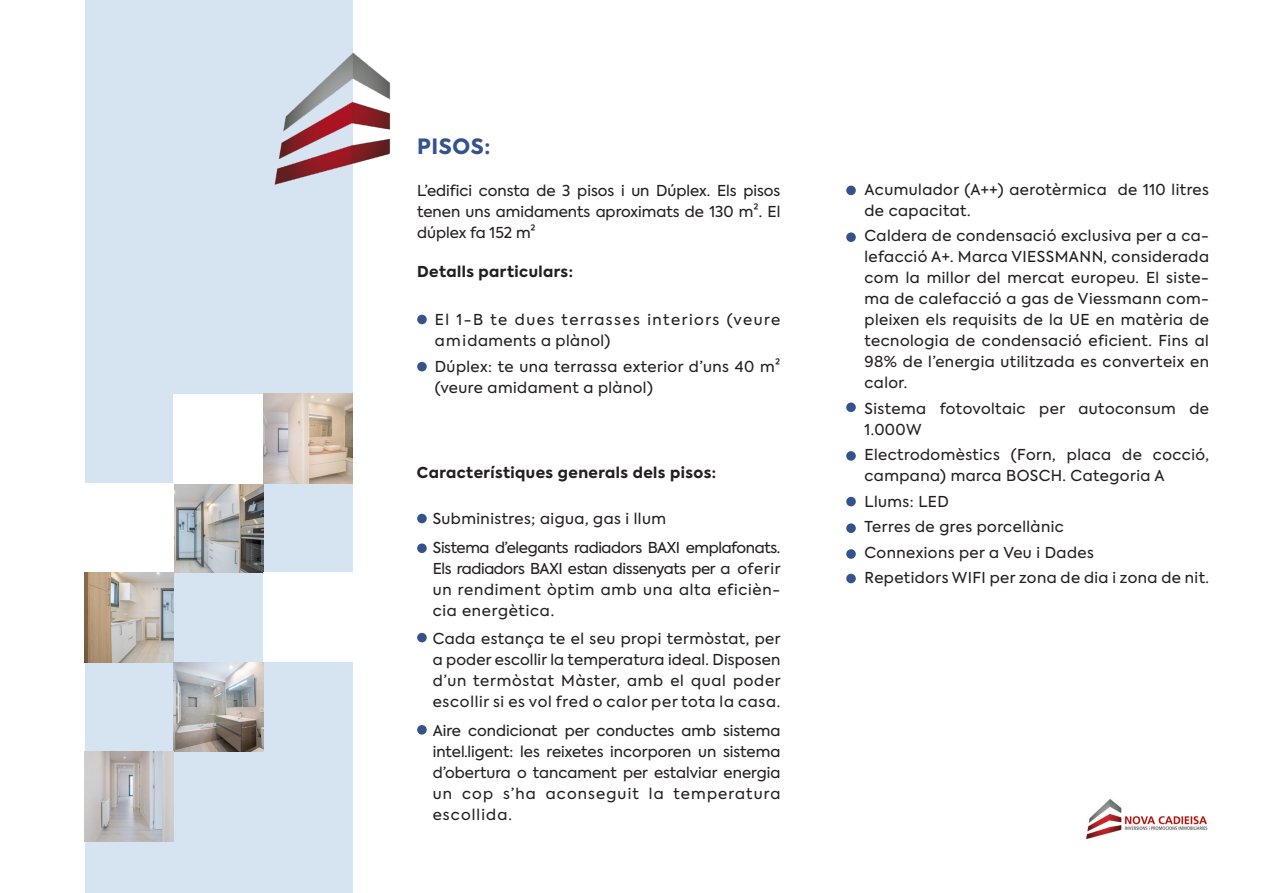
<style>
.page{position:relative;width:1263px;height:893px;background:#fff}
.page>*{position:absolute;margin:0;border:0;box-sizing:border-box;transform-origin:0 0}
.t1{font:800 21px "Axiforma";letter-spacing:.03em;color:#34538c}
.t2{font:15px/21px "Axiforma";letter-spacing:.03em;color:#231f20;text-align:justify}
.t3{font:15px/21px "Axiforma";letter-spacing:.1em;color:#231f20}
.t4{font:800 15px "Axiforma";letter-spacing:.03em;color:#231f20}
</style>
<div class="page">
<div style="left:85px;top:0;width:268px;height:893px;background:#d6e3f1"></div>
<img style="left:1086px;top:799px;width:122px;height:41px">
<div style="left:417px;top:315px;width:10px;height:9px;background:#34538c;border-radius:50%"></div>
<div style="left:417px;top:362px;width:10px;height:9px;background:#34538c;border-radius:50%"></div>
<div style="left:417px;top:514px;width:10px;height:9px;background:#34538c;border-radius:50%"></div>
<div style="left:417px;top:633px;width:10px;height:9px;background:#34538c;border-radius:50%"></div>
<div style="left:417px;top:543px;width:10px;height:10px;background:#34538c;border-radius:50%"></div>
<div style="left:417px;top:725px;width:10px;height:10px;background:#34538c;border-radius:50%"></div>
<div style="left:846px;top:232px;width:10px;height:10px;background:#34538c;border-radius:50%"></div>
<div style="left:846px;top:186px;width:10px;height:9px;background:#34538c;border-radius:50%"></div>
<div style="left:846px;top:402px;width:10px;height:10px;background:#34538c;border-radius:50%"></div>
<div style="left:846px;top:451px;width:10px;height:10px;background:#34538c;border-radius:50%"></div>
<div style="left:846px;top:523px;width:10px;height:10px;background:#34538c;border-radius:50%"></div>
<div style="left:846px;top:497px;width:10px;height:9px;background:#34538c;border-radius:50%"></div>
<div style="left:846px;top:574px;width:10px;height:9px;background:#34538c;border-radius:50%"></div>
<div style="left:846px;top:549px;width:10px;height:10px;background:#34538c;border-radius:50%"></div>
<img style="left:263px;top:394px;width:90px;height:89px">
<img style="left:174px;top:484px;width:89px;height:88px">
<img style="left:84px;top:573px;width:90px;height:89px">
<img style="left:174px;top:662px;width:89px;height:90px">
<div style="left:263px;top:573px;width:90px;height:89px;background:#fff"></div>
<div style="left:84px;top:484px;width:90px;height:88px;background:#fff"></div>
<div style="left:174px;top:394px;width:89px;height:89px;background:#fff"></div>
<img style="left:84px;top:752px;width:90px;height:89px">
<img style="left:274px;top:52px;width:117px;height:133px">
<p class="t1" style="left:417px;top:132px;width:75px">PISOS:</p>
<p class="t2" style="left:417px;top:181px;width:365px">L’edifici consta de 3 pisos i un Dúplex. Els pisos tenen uns amidaments aproximats de 130 m². El dúplex fa 152 m²</p>
<p class="t4" style="left:417px;top:261px;width:157px">Detalls particulars:</p>
<p class="t3" style="left:435px;top:309px;width:347px">El 1-B te dues terrasses interiors (veure amidaments a plànol)</p>
<p class="t2" style="left:435px;top:356px;width:347px">Dúplex: te una terrassa exterior d’uns 40 m² (veure amidament a plànol)</p>
<p class="t4" style="left:417px;top:462px;width:301px">Característiques generals dels pisos:</p>
<p class="t2" style="left:433px;top:509px;width:235px">Subministres; aigua, gas i llum</p>
<p class="t2" style="left:433px;top:537px;width:350px">Sistema d’elegants radiadors BAXI emplafonats.<br>Els radiadors BAXI estan dissenyats per a oferir un rendiment òptim amb una alta eficièn&shy;cia energètica.</p>
<p class="t2" style="left:433px;top:629px;width:350px">Cada estança te el seu propi termòstat, per a poder escollir la temperatura ideal. Disposen d’un termòstat Màster, amb el qual poder escollir si es vol fred o calor per tota la casa.</p>
<p class="t2" style="left:433px;top:720px;width:349px">Aire condicionat per conductes amb sistema intel·ligent: les reixetes incorporen un sistema d’obertura o tancament per estalviar energia un cop s’ha aconseguit la temperatura escollida.</p>
<p class="t2" style="left:864px;top:179px;width:346px">Acumulador (A++) aerotèrmica de 110 litres de capacitat.</p>
<p class="t2" style="left:864px;top:226px;width:346px">Caldera de condensació exclusiva per a ca&shy;lefacció A+. Marca VIESSMANN, considerada com la millor del mercat europeu. El siste&shy;ma de calefacció a gas de Viessmann com&shy;pleixen els requisits de la UE en matèria de tecnologia de condensació eficient. Fins al 98% de l’energia utilitzada es converteix en calor.</p>
<p class="t2" style="left:864px;top:398px;width:346px">Sistema fotovoltaic per autoconsum de<br>1.000W</p>
<p class="t2" style="left:864px;top:445px;width:346px">Electrodomèstics (Forn, placa de cocció, campana) marca BOSCH. Categoria A</p>
<p class="t2" style="left:864px;top:491px;width:86px">Llums: LED</p>
<p class="t2" style="left:864px;top:517px;width:201px">Terres de gres porcellànic</p>
<p class="t2" style="left:864px;top:542px;width:231px">Connexions per a Veu i Dades</p>
<p class="t2" style="left:864px;top:568px;width:346px">Repetidors WIFI per zona de dia i zona de nit.</p>
</div>
